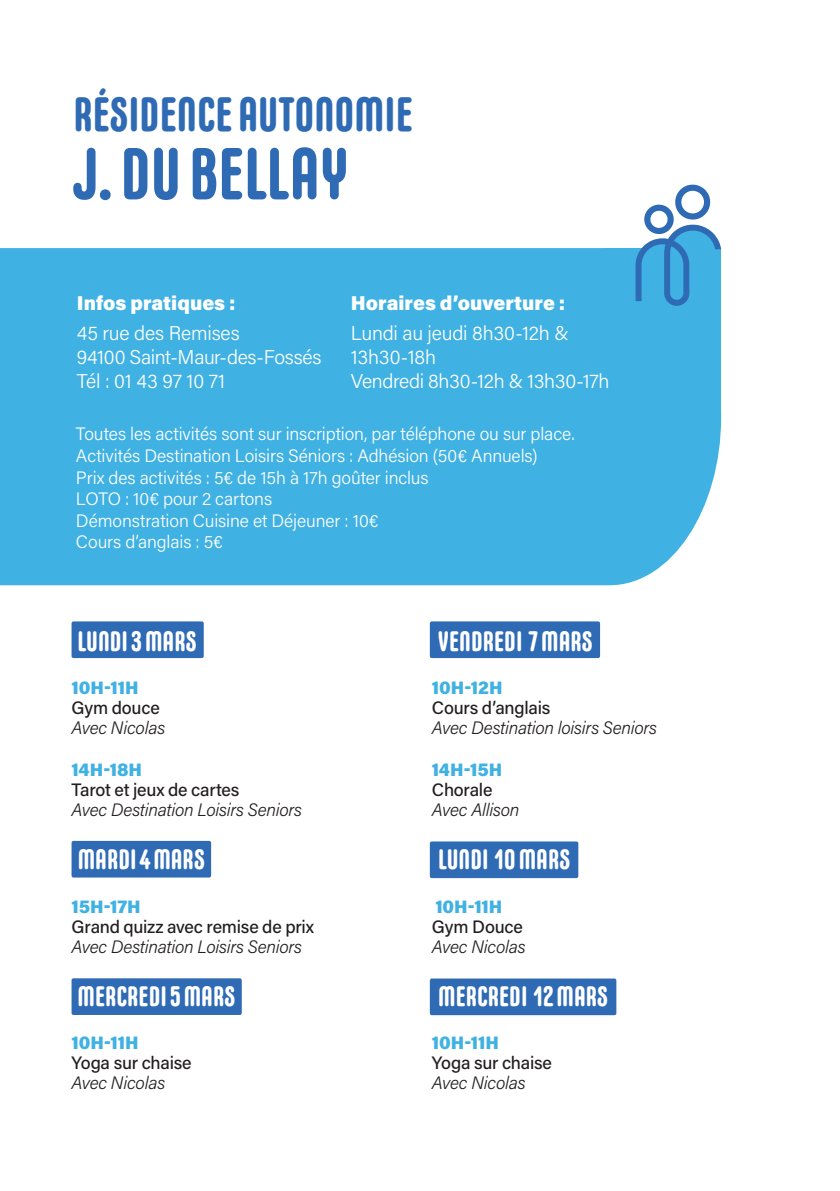
<style>
.page{position:relative;width:840px;height:1191px;background:#fff}
.page>*{position:absolute;margin:0;border:0;box-sizing:border-box;transform-origin:0 0}
.t1{font:700 72px "Carl Marx";color:#2f6bb4}
.t2{font:700 48px "Carl Marx";color:#2f6bb4}
.t3{font:700 28px "Carl Marx";color:#fff}
.Chapeau_SMI{font:300 20px/24px "Acumin Pro";letter-spacing:-.015em;color:#fff}
.Chapeau_SMI-2{font:900 20px "Acumin Pro";color:#fff}
.Chapeau_SMI-3{font:300 18px/21.6px "Acumin Pro";letter-spacing:-.005em;color:#fff}
.Chapeau_SMI-4{font:italic 300 18px "Acumin Pro";letter-spacing:-.015em;color:#231f20}
.Chapeau_SMI-5{font:500 18px "Acumin Pro";letter-spacing:-.015em;color:#231f20}
.Chapeau_SMI-6{font:900 18px "Acumin Pro";letter-spacing:-.01em;color:#40b1e3}
</style>
<div class="page">
<div style="left:71px;top:621px;width:133px;height:37px;background:#2f6bb4;border-radius:2px"></div>
<div style="left:71px;top:841px;width:140px;height:36px;background:#2f6bb4;border-radius:2px"></div>
<div style="left:71px;top:978px;width:171px;height:37px;background:#2f6bb4;border-radius:2px"></div>
<div style="left:429px;top:621px;width:170px;height:37px;background:#2f6bb4;border-radius:2px"></div>
<div style="left:429px;top:841px;width:149px;height:37px;background:#2f6bb4;border-radius:2px"></div>
<div style="left:429px;top:978px;width:187px;height:37px;background:#2f6bb4;border-radius:2px"></div>
<div style="left:0;top:248px;width:720px;height:337px;background:#40b1e3"></div>
<div style="left:603px;top:248px;width:117px;height:159px;background:#40b1e3"></div>
<svg style="left:635px;top:184px;width:85px;height:122px"></svg>
<p class="t2" style="left:73px;top:87px;width:341px">RÉSIDENCE AUTONOMIE</p>
<p class="t1" style="left:73px;top:133px;width:277px">J. DU BELLAY</p>
<p class="Chapeau_SMI-2" style="left:350px;top:289px;width:216px">Horaires d’ouverture :</p>
<p class="Chapeau_SMI" style="left:350px;top:320px;width:219px">Lundi au jeudi 8h30-12h &amp;<br>13h30-18h</p>
<p class="Chapeau_SMI" style="left:350px;top:368px;width:260px">Vendredi 8h30-12h &amp; 13h30-17h</p>
<p class="Chapeau_SMI-2" style="left:77px;top:289px;width:160px">Infos pratiques :</p>
<p class="Chapeau_SMI" style="left:77px;top:320px;width:164px">45 rue des Remises</p>
<p class="Chapeau_SMI" style="left:77px;top:344px;width:246px">94100 Saint-Maur-des-Fossés</p>
<p class="Chapeau_SMI" style="left:77px;top:368px;width:150px">Tél : 01 43 97 10 71</p>
<p class="Chapeau_SMI-3" style="left:76px;top:422px;width:500px">Toutes les activités sont sur inscription, par téléphone ou sur place.<br>Activités Destination Loisirs Séniors : Adhésion (50€ Annuels)</p>
<p class="Chapeau_SMI-3" style="left:76px;top:466px;width:354px">Prix des activités : 5€ de 15h à 17h goûter inclus</p>
<p class="Chapeau_SMI-3" style="left:76px;top:487px;width:198px">LOTO : 10€ pour 2 cartons</p>
<p class="Chapeau_SMI-3" style="left:76px;top:509px;width:304px">Démonstration Cuisine et Déjeuner : 10€<br>Cours d’anglais : 5€</p>
<p class="t3" style="left:78px;top:625px;width:120px">LUNDI 3 MARS</p>
<p class="Chapeau_SMI-6" style="left:71px;top:675px;width:68px">10H-11H</p>
<p class="Chapeau_SMI-5" style="left:71px;top:695px;width:90px">Gym douce</p>
<p class="Chapeau_SMI-4" style="left:71px;top:715px;width:95px">Avec Nicolas</p>
<p class="Chapeau_SMI-6" style="left:71px;top:756px;width:72px">14H-18H</p>
<p class="Chapeau_SMI-5" style="left:71px;top:777px;width:169px">Tarot et jeux de cartes</p>
<p class="Chapeau_SMI-4" style="left:71px;top:797px;width:232px">Avec Destination Loisirs Seniors</p>
<p class="t3" style="left:78px;top:844px;width:128px">MARDI 4 MARS</p>
<p class="Chapeau_SMI-6" style="left:71px;top:893px;width:70px">15H-17H</p>
<p class="Chapeau_SMI-5" style="left:71px;top:913px;width:244px">Grand quizz avec remise de prix</p>
<p class="Chapeau_SMI-4" style="left:71px;top:934px;width:232px">Avec Destination Loisirs Seniors</p>
<p class="t3" style="left:78px;top:980px;width:159px">MERCREDI 5 MARS</p>
<p class="Chapeau_SMI-6" style="left:71px;top:1030px;width:68px">10H-11H</p>
<p class="Chapeau_SMI-5" style="left:71px;top:1050px;width:121px">Yoga sur chaise</p>
<p class="Chapeau_SMI-4" style="left:71px;top:1070px;width:95px">Avec Nicolas</p>
<p class="t3" style="left:437px;top:625px;width:156px">VENDREDI 7 MARS</p>
<p class="Chapeau_SMI-6" style="left:431px;top:675px;width:72px">10H-12H</p>
<p class="Chapeau_SMI-5" style="left:431px;top:695px;width:120px">Cours d’anglais</p>
<p class="Chapeau_SMI-4" style="left:431px;top:715px;width:226px">Avec Destination loisirs Seniors</p>
<p class="Chapeau_SMI-6" style="left:431px;top:756px;width:72px">14H-15H</p>
<p class="Chapeau_SMI-5" style="left:431px;top:777px;width:62px">Chorale</p>
<p class="Chapeau_SMI-4" style="left:431px;top:797px;width:89px">Avec Allison</p>
<p class="t3" style="left:438px;top:844px;width:133px">LUNDI 10 MARS</p>
<p class="Chapeau_SMI-6" style="left:435px;top:893px;width:68px">10H-11H</p>
<p class="Chapeau_SMI-5" style="left:431px;top:913px;width:92px">Gym Douce</p>
<p class="Chapeau_SMI-4" style="left:431px;top:934px;width:95px">Avec Nicolas</p>
<p class="t3" style="left:438px;top:980px;width:171px">MERCREDI 12 MARS</p>
<p class="Chapeau_SMI-6" style="left:431px;top:1030px;width:68px">10H-11H</p>
<p class="Chapeau_SMI-5" style="left:431px;top:1050px;width:121px">Yoga sur chaise</p>
<p class="Chapeau_SMI-4" style="left:431px;top:1070px;width:95px">Avec Nicolas</p>
</div>
